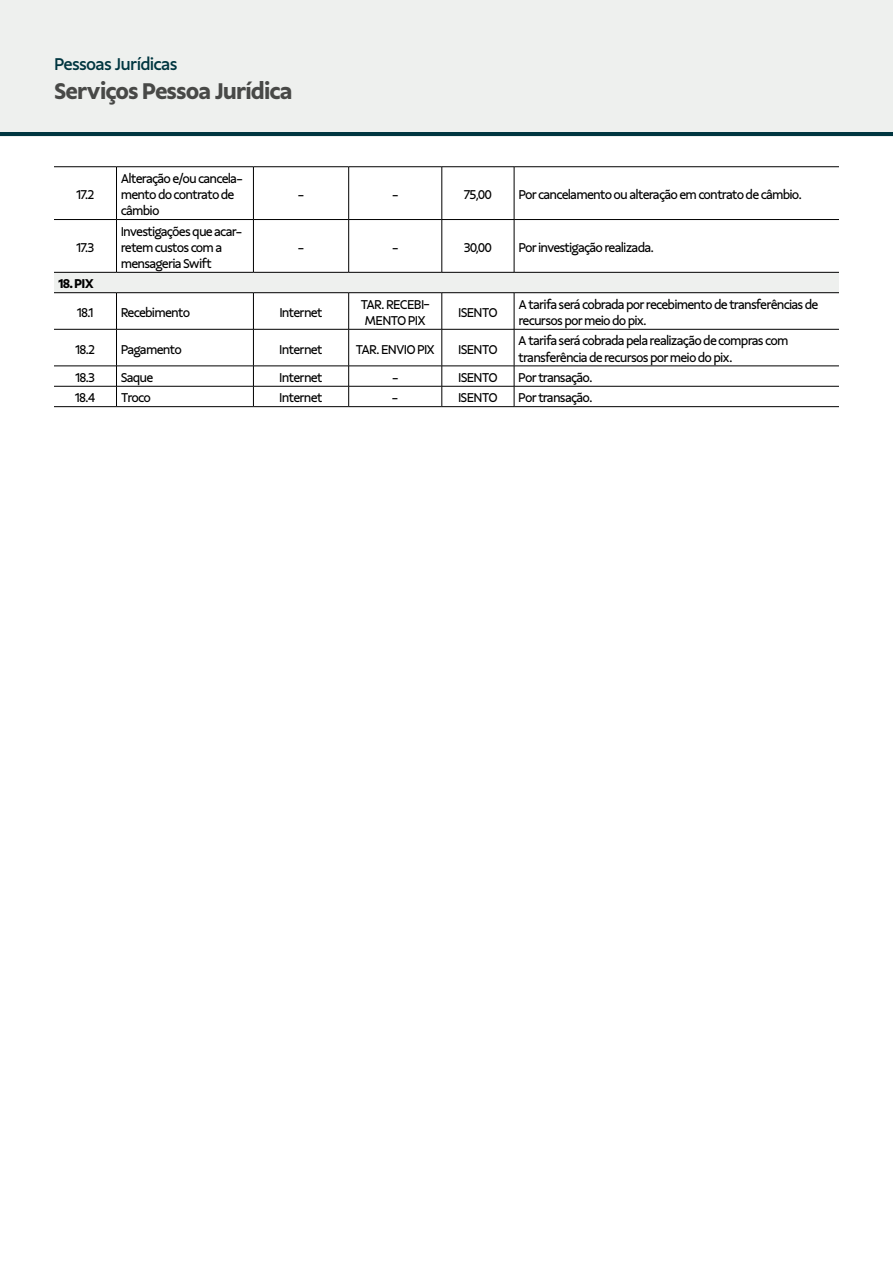
<style>
.page{position:relative;width:893px;height:1263px;background:#fff}
.page>*{position:absolute;margin:0;border:0;box-sizing:border-box;transform-origin:0 0}
.t1{font:700 24px "Sicoob Sans";letter-spacing:-.04em;color:#484947}
.t2{font:500 18px "Sicoob Sans";letter-spacing:-.04em;color:#003640}
.t3{font:13.5px/16.2px "Sicoob Sans";letter-spacing:-.06em;color:#000}
.t4{font:700 13.5px "Sicoob Sans";color:#000}
</style>
<div class="page">
<div style="left:0;top:0;width:893px;height:136px;background:#eef0ee"></div>
<hr style="left:0;top:133px;width:893px;height:3px;background:#003640">
<div style="left:54px;top:272px;width:785px;height:21px;background:#eef0ee"></div>
<hr style="left:54px;top:166px;width:63px;height:1px;background:#000">
<hr style="left:117px;top:166px;width:136px;height:1px;background:#000">
<hr style="left:116px;top:167px;width:1px;height:52px;background:#000">
<hr style="left:253px;top:166px;width:96px;height:1px;background:#000">
<hr style="left:253px;top:167px;width:1px;height:52px;background:#000">
<hr style="left:349px;top:166px;width:93px;height:1px;background:#000">
<hr style="left:348px;top:167px;width:1px;height:52px;background:#000">
<hr style="left:442px;top:166px;width:72px;height:1px;background:#000">
<hr style="left:442px;top:167px;width:1px;height:52px;background:#000">
<hr style="left:514px;top:166px;width:325px;height:1px;background:#000">
<hr style="left:514px;top:167px;width:1px;height:52px;background:#000">
<hr style="left:54px;top:219px;width:63px;height:1px;background:#000">
<hr style="left:117px;top:219px;width:136px;height:1px;background:#000">
<hr style="left:116px;top:220px;width:1px;height:52px;background:#000">
<hr style="left:253px;top:219px;width:96px;height:1px;background:#000">
<hr style="left:253px;top:220px;width:1px;height:52px;background:#000">
<hr style="left:349px;top:219px;width:93px;height:1px;background:#000">
<hr style="left:348px;top:220px;width:1px;height:52px;background:#000">
<hr style="left:442px;top:219px;width:72px;height:1px;background:#000">
<hr style="left:442px;top:220px;width:1px;height:52px;background:#000">
<hr style="left:514px;top:219px;width:325px;height:1px;background:#000">
<hr style="left:514px;top:220px;width:1px;height:52px;background:#000">
<hr style="left:54px;top:272px;width:63px;height:1px;background:#000">
<hr style="left:117px;top:272px;width:136px;height:1px;background:#000">
<hr style="left:253px;top:272px;width:96px;height:1px;background:#000">
<hr style="left:349px;top:272px;width:93px;height:1px;background:#000">
<hr style="left:442px;top:272px;width:72px;height:1px;background:#000">
<hr style="left:514px;top:272px;width:325px;height:1px;background:#000">
<hr style="left:54px;top:292px;width:63px;height:1px;background:#000">
<hr style="left:117px;top:292px;width:136px;height:1px;background:#000">
<hr style="left:116px;top:293px;width:1px;height:36px;background:#000">
<hr style="left:253px;top:292px;width:96px;height:1px;background:#000">
<hr style="left:253px;top:293px;width:1px;height:36px;background:#000">
<hr style="left:349px;top:292px;width:93px;height:1px;background:#000">
<hr style="left:348px;top:293px;width:1px;height:36px;background:#000">
<hr style="left:442px;top:292px;width:72px;height:1px;background:#000">
<hr style="left:442px;top:293px;width:1px;height:36px;background:#000">
<hr style="left:514px;top:292px;width:325px;height:1px;background:#000">
<hr style="left:514px;top:293px;width:1px;height:36px;background:#000">
<hr style="left:54px;top:329px;width:63px;height:1px;background:#000">
<hr style="left:117px;top:329px;width:136px;height:1px;background:#000">
<hr style="left:116px;top:329px;width:1px;height:37px;background:#000">
<hr style="left:253px;top:329px;width:96px;height:1px;background:#000">
<hr style="left:253px;top:329px;width:1px;height:37px;background:#000">
<hr style="left:349px;top:329px;width:93px;height:1px;background:#000">
<hr style="left:348px;top:329px;width:1px;height:37px;background:#000">
<hr style="left:442px;top:329px;width:72px;height:1px;background:#000">
<hr style="left:442px;top:329px;width:1px;height:37px;background:#000">
<hr style="left:514px;top:329px;width:325px;height:1px;background:#000">
<hr style="left:514px;top:329px;width:1px;height:37px;background:#000">
<hr style="left:54px;top:366px;width:63px;height:1px;background:#000">
<hr style="left:117px;top:366px;width:136px;height:1px;background:#000">
<hr style="left:253px;top:366px;width:96px;height:1px;background:#000">
<hr style="left:349px;top:366px;width:93px;height:1px;background:#000">
<hr style="left:442px;top:366px;width:72px;height:1px;background:#000">
<hr style="left:514px;top:366px;width:325px;height:1px;background:#000">
<hr style="left:54px;top:386px;width:63px;height:1px;background:#000">
<hr style="left:117px;top:386px;width:136px;height:1px;background:#000">
<svg style="left:116px;top:366px;width:1px;height:40px"></svg>
<hr style="left:253px;top:386px;width:96px;height:1px;background:#000">
<svg style="left:253px;top:366px;width:1px;height:40px"></svg>
<hr style="left:349px;top:386px;width:93px;height:1px;background:#000">
<svg style="left:348px;top:366px;width:1px;height:40px"></svg>
<hr style="left:442px;top:386px;width:72px;height:1px;background:#000">
<svg style="left:442px;top:366px;width:1px;height:40px"></svg>
<hr style="left:514px;top:386px;width:325px;height:1px;background:#000">
<svg style="left:514px;top:366px;width:1px;height:40px"></svg>
<hr style="left:54px;top:406px;width:63px;height:1px;background:#000">
<hr style="left:117px;top:406px;width:136px;height:1px;background:#000">
<hr style="left:253px;top:406px;width:96px;height:1px;background:#000">
<hr style="left:349px;top:406px;width:93px;height:1px;background:#000">
<hr style="left:442px;top:406px;width:72px;height:1px;background:#000">
<hr style="left:514px;top:406px;width:325px;height:1px;background:#000">
<h2 class="t2" style="left:54px;top:54px;width:125px">Pessoas Jurídicas</h2>
<h1 class="t1" style="left:54px;top:76px;width:240px">Serviços Pessoa Jurídica</h1>
<p class="t3" style="left:76px;top:186px;width:20px">17.2</p>
<p class="t3" style="left:76px;top:239px;width:20px">17.3</p>
<p class="t3" style="left:121px;top:170px;width:124px">Alteração e/ou cancela&shy;mento do contrato de câmbio</p>
<p class="t3" style="left:121px;top:223px;width:123px">Investigações que acar&shy;retem custos com a mensageria Swift</p>
<p class="t3" style="left:298px;top:186px;width:8px">-</p>
<p class="t3" style="left:392px;top:186px;width:8px">-</p>
<p class="t3" style="left:464px;top:186px;width:30px">75,00</p>
<p class="t3" style="left:518px;top:186px;width:285px">Por cancelamento ou alteração em contrato de câmbio.</p>
<p class="t3" style="left:298px;top:239px;width:8px">-</p>
<p class="t3" style="left:392px;top:239px;width:8px">-</p>
<p class="t3" style="left:464px;top:239px;width:30px">30,00</p>
<p class="t3" style="left:518px;top:239px;width:137px">Por investigação realizada.</p>
<p class="t4" style="left:58px;top:276px;width:37px">18. PIX</p>
<p class="t3" style="left:77px;top:304px;width:18px">18.1</p>
<p class="t3" style="left:121px;top:304px;width:71px">Recebimento</p>
<p class="t3" style="left:279px;top:304px;width:45px">Internet</p>
<p class="t3" style="left:360px;top:296px;width:71px;text-align:center">TAR. RECEBI-<br>MENTO PIX</p>
<p class="t3" style="left:458px;top:304px;width:41px">ISENTO</p>
<p class="t3" style="left:518px;top:296px;width:302px">A tarifa será cobrada por recebimento de transferências de recursos por meio do pix.</p>
<p class="t3" style="left:75px;top:341px;width:21px">18.2</p>
<p class="t3" style="left:121px;top:341px;width:63px">Pagamento</p>
<p class="t3" style="left:279px;top:341px;width:45px">Internet</p>
<p class="t3" style="left:355px;top:341px;width:81px">TAR. ENVIO PIX</p>
<p class="t3" style="left:458px;top:341px;width:41px">ISENTO</p>
<p class="t3" style="left:518px;top:333px;width:272px">A tarifa será cobrada pela realização de compras com transferência de recursos por meio do pix.</p>
<p class="t3" style="left:75px;top:369px;width:21px">18.3</p>
<p class="t3" style="left:121px;top:369px;width:34px">Saque</p>
<p class="t3" style="left:279px;top:369px;width:45px">Internet</p>
<p class="t3" style="left:392px;top:369px;width:8px">-</p>
<p class="t3" style="left:458px;top:369px;width:41px">ISENTO</p>
<p class="t3" style="left:518px;top:369px;width:76px">Por transação.</p>
<p class="t3" style="left:75px;top:390px;width:22px">18.4</p>
<p class="t3" style="left:121px;top:390px;width:32px">Troco</p>
<p class="t3" style="left:279px;top:390px;width:45px">Internet</p>
<p class="t3" style="left:392px;top:390px;width:8px">-</p>
<p class="t3" style="left:458px;top:390px;width:41px">ISENTO</p>
<p class="t3" style="left:518px;top:390px;width:76px">Por transação.</p>
</div>
